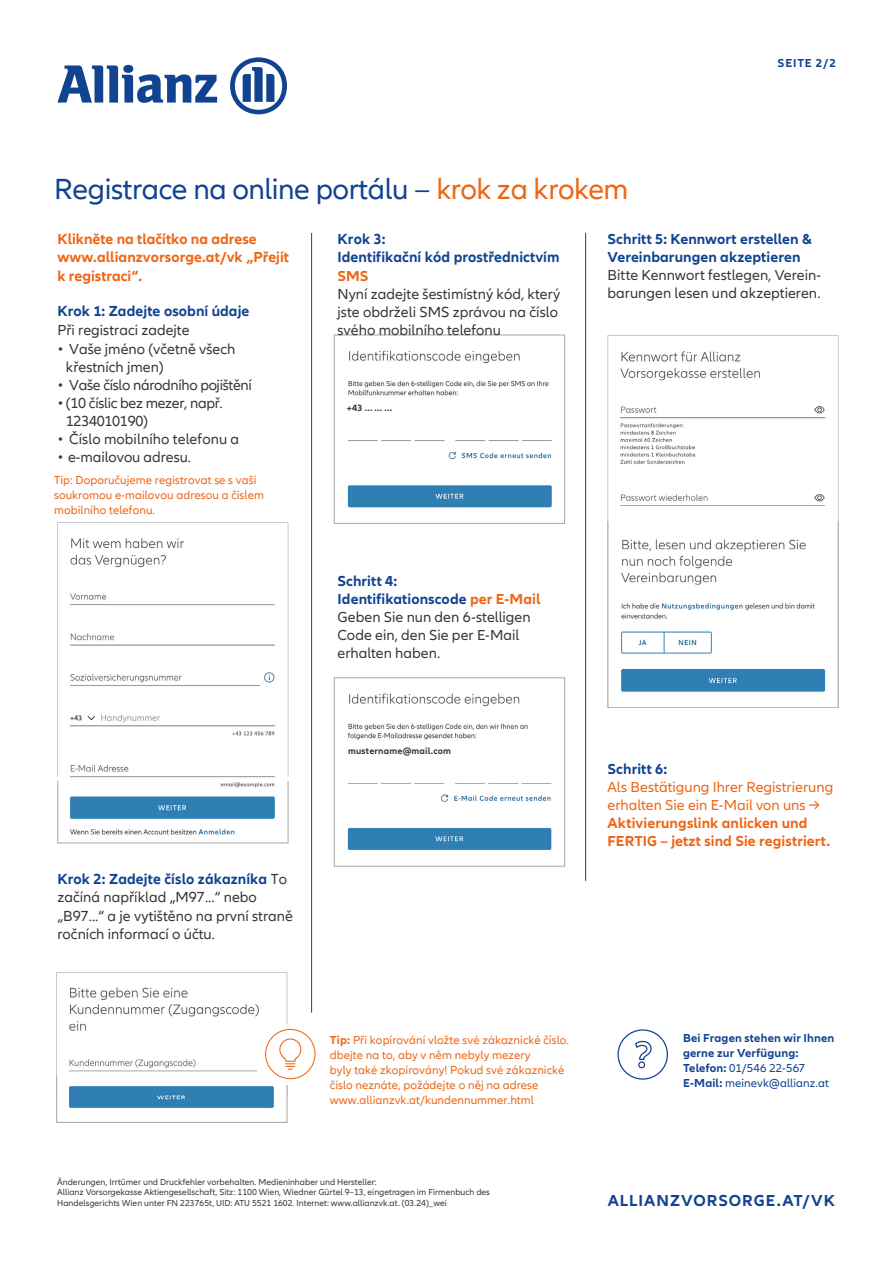
<style>
.page{position:relative;width:893px;height:1263px;background:#fff}
.page>*{position:absolute;margin:0;border:0;box-sizing:border-box;transform-origin:0 0}
.t1{font:30px "Allianz Neo";letter-spacing:-.015em;color:#114390}
.t2{font:700 16.5px "Allianz Neo";letter-spacing:.06em;color:#114390}
.t3{font:15px/18px "Allianz Neo";color:#373736}
.t4{font:700 15px/18px "Allianz Neo";letter-spacing:.005em;color:#ef6514}
.t5{font:700 15px/18px "Allianz Neo";letter-spacing:.005em;color:#114390}
.t6{font:15px/18px "Allianz Neo";letter-spacing:-.02em;color:#373736}
.t7{font:15px/18px "Allianz Neo";color:#ef6514}
.t8{font:12px/15px "Allianz Neo";letter-spacing:.005em;color:#ef6514}
.t9{font:700 12px/15px "Allianz Neo";letter-spacing:.015em;color:#114390}
.t10{font:700 9.45px "Allianz Neo";letter-spacing:.02em;color:#373736}
.t11{font:9px/10.5px "Allianz Neo";color:#373736}
.s1{color:#ef6514}
.s2{font-weight:700;color:#114390}
.s3{font-weight:700;color:#ef6514}
.s4{font-weight:700}
.s5{font-weight:400}
</style>
<div class="page">
<svg style="left:57px;top:65px;width:160px;height:38px"></svg>
<svg style="left:230px;top:57px;width:57px;height:57px"></svg>
<svg style="left:635px;top:1040px;width:17px;height:29px"></svg>
<div style="left:617px;top:1029px;width:51px;height:51px;border:1px solid #114390;border-radius:50%"></div>
<img style="left:70px;top:777px;width:205px;height:11px">
<svg style="left:57px;top:522px;width:231px;height:255px"></svg>
<img style="left:58px;top:796px;width:230px;height:48px">
<div style="left:57px;top:780px;width:231px;height:63px;border:1px solid #a6a7a7"></div>
<img style="left:69px;top:1097px;width:205px;height:11px">
<div style="left:56px;top:1076px;width:231px;height:47px;border:1px solid #a6a7a7"></div>
<img style="left:621px;top:336px;width:218px;height:323px">
<svg style="left:607px;top:335px;width:231px;height:189px"></svg>
<img style="left:621px;top:662px;width:218px;height:46px">
<img style="left:610px;top:523px;width:226px;height:1px">
<div style="left:608px;top:521px;width:230px;height:187px;border:1px solid #a6a7a7"></div>
<hr style="left:311px;top:233px;width:1px;height:779px;background:#114390">
<hr style="left:585px;top:233px;width:1px;height:648px;background:#114390">
<svg style="left:56px;top:972px;width:246px;height:125px"></svg>
<div style="left:265px;top:1029px;width:51px;height:50px;border:1px solid #ef6514;border-radius:50%"></div>
<img style="left:347px;top:693px;width:205px;height:157px">
<div style="left:334px;top:677px;width:231px;height:189px;border:1px solid #a6a7a7"></div>
<div style="left:348px;top:747px;width:108px;height:25px;background:#fff"></div>
<img style="left:347px;top:350px;width:205px;height:158px">
<div style="left:334px;top:335px;width:231px;height:189px;border:1px solid #a6a7a7"></div>
<div style="left:347px;top:404px;width:108px;height:25px;background:#fff"></div>
<h1 class="t1" style="left:54px;top:172px;width:576px">Registrace na online portálu – <span class="s1">krok za krokem</span></h1>
<p class="t9" style="left:778px;top:55px;width:60px">SEITE 2/2</p>
<p class="t4" style="left:57px;top:231px;width:233px">Klikněte na tlačítko na adrese www.allianzvorsorge.at/vk „Přejít k registraci“.</p>
<p class="t5" style="left:57px;top:303px;width:194px">Krok 1: Zadejte osobní údaje</p>
<p class="t3" style="left:57px;top:321px;width:134px">Při registraci zadejte</p>
<p class="t3" style="left:66px;top:340px;width:171px;text-indent:-9px">• Vaše jméno (včetně všech křestních jmen)</p>
<p class="t6" style="left:57px;top:376px;width:196px">• Vaše číslo národního pojištění</p>
<p class="t6" style="left:66px;top:394px;width:158px;text-indent:-9px">• (10 číslic bez mezer, např.<br>1234010190)</p>
<p class="t3" style="left:57px;top:430px;width:183px">• Číslo mobilního telefonu a</p>
<p class="t3" style="left:57px;top:448px;width:135px">• e-mailovou adresu.</p>
<p class="t8" style="left:54px;top:473px;width:211px">Tip: Doporučujeme registrovat se s vaší soukromou e-mailovou adresou a číslem mobilního telefonu.</p>
<p class="t5" style="left:338px;top:230px;width:224px">Krok 3:<br>Identifikační kód prostřednictvím</p>
<p class="t4" style="left:338px;top:267px;width:32px">SMS</p>
<p class="t3" style="left:338px;top:285px;width:224px">Nyní zadejte šestimístný kód, který jste obdrželi SMS zprávou na číslo svého mobilního telefonu</p>
<p class="t10" style="left:347px;top:402px;width:47px">+43 ... ... ...</p>
<p class="t3" style="left:338px;top:572px;width:204px"><span class="s2">Schritt 4:<br>Identifikationscode</span> <span class="s3">per E-Mail<br></span>Geben Sie nun den 6-stelligen<br>Code ein, den Sie per E-Mail erhalten haben.</p>
<p class="t10" style="left:348px;top:745px;width:104px">mustername@mail.com</p>
<p class="t3" style="left:57px;top:870px;width:237px"><span class="s2">Krok 2: Zadejte číslo zákazníka</span> To začíná například „M97...“ nebo „B97...“ a je vytištěno na první straně ročních informací o účtu.</p>
<p class="t8" style="left:330px;top:1033px;width:241px"><span class="s4">Tip:</span> Při kopírování vložte své zákaznické číslo. dbejte na to, aby v něm nebyly mezery<br>byly také zkopírovány! Pokud své zákaznické číslo neznáte, požádejte o něj na adrese www.allianzvk.at/kundennummer.html</p>
<p class="t11" style="left:57px;top:1176px;width:434px">Änderungen, Irrtümer und Druckfehler vorbehalten. Medieninhaber und Hersteller:<br>Allianz Vorsorgekasse Aktiengesellschaft, Sitz: 1100 Wien, Wiedner Gürtel 9–13, eingetragen im Firmenbuch des<br>Handelsgerichts Wien unter FN 223765t, UID: ATU 5521 1602. Internet: www.allianzvk.at. (03.24)_wei</p>
<p class="t5" style="left:607px;top:231px;width:206px">Schritt 5: Kennwort erstellen &amp;<br>Vereinbarungen akzeptieren</p>
<p class="t3" style="left:607px;top:267px;width:215px">Bitte Kennwort festlegen, Verein&shy;barungen lesen und akzeptieren.</p>
<p class="t5" style="left:608px;top:760px;width:61px">Schritt 6:</p>
<p class="t7" style="left:608px;top:778px;width:227px">Als Bestätigung Ihrer Registrierung erhalten Sie ein E-Mail von uns →</p>
<p class="t4" style="left:608px;top:814px;width:224px">Aktivierungslink anlicken und<br>FERTIG – jetzt sind Sie registriert.</p>
<p class="t9" style="left:683px;top:1030px;width:153px">Bei Fragen stehen wir Ihnen gerne zur Verfügung:<br>Telefon: <span class="s5">01/546 22-567<br></span>E-Mail: <span class="s5">meinevk@allianz.at</span></p>
<p class="t2" style="left:608px;top:1190px;width:229px">ALLIANZVORSORGE.AT/VK</p>
</div>
